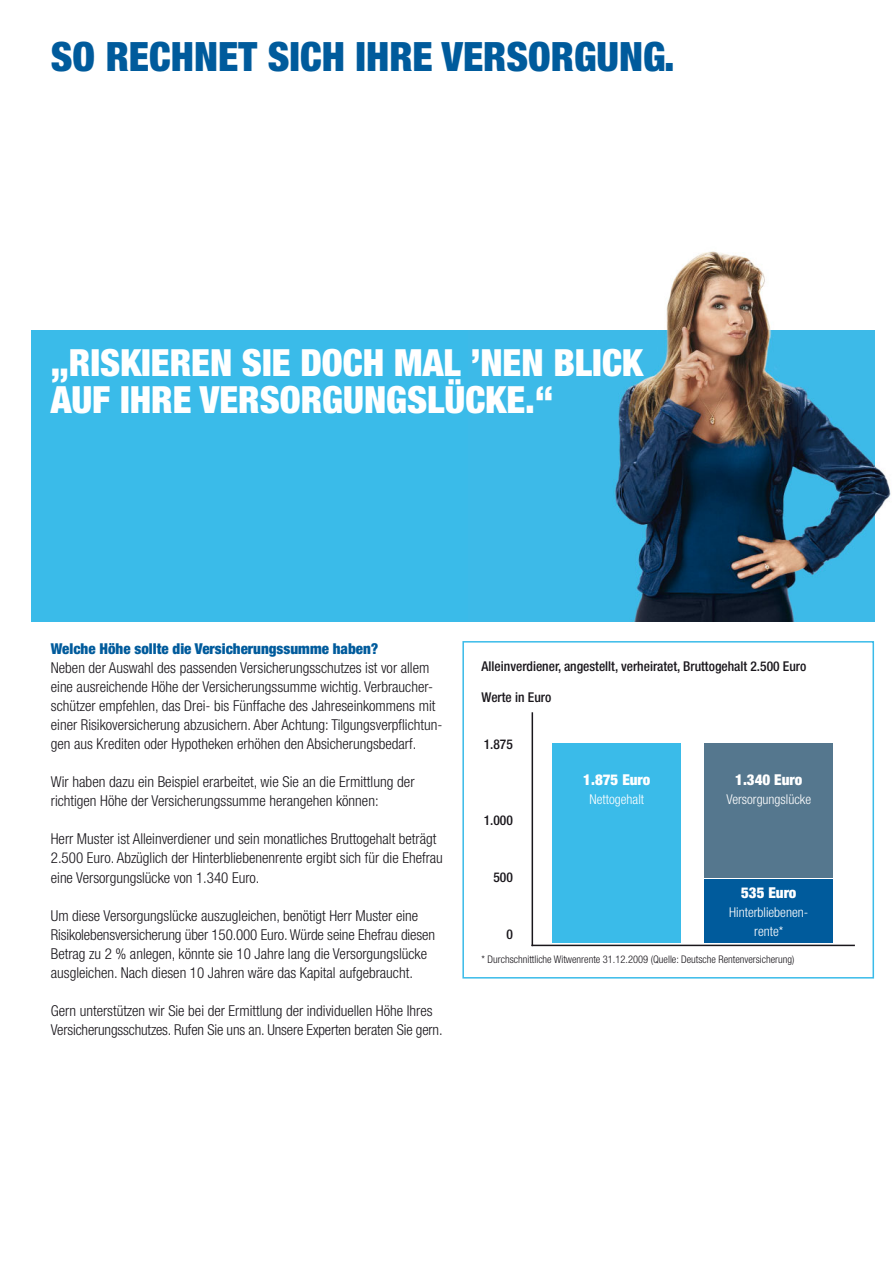
<style>
.page{position:relative;width:893px;height:1263px;background:#fff}
.page>*{position:absolute;margin:0;border:0;box-sizing:border-box;transform-origin:0 0}
.t1{font:900 condensed 40.5px "Helvetica Neue";color:#005b9c}
.t2{font:900 condensed 37.5px/36.8px "Helvetica Neue";color:#fff}
.t3{font:300 condensed 15px/19px "Helvetica Neue";color:#19161b}
.t4{font:900 condensed 15px "Helvetica Neue";color:#005b9c}
.t5{font:900 condensed 15px "Helvetica Neue";color:#fff}
.t6{font:500 condensed 13.5px "Helvetica Neue";color:#19161b}
.t7{font:300 condensed 13.5px/19px "Helvetica Neue";color:#fff;text-align:center}
.t8{font:300 condensed 10.5px "Helvetica Neue";color:#19161b}
</style>
<div class="page">
<div style="left:462px;top:641px;width:412px;height:338px;border:2px solid #3abbe9"></div>
<hr style="left:531px;top:712px;width:2px;height:234px;background:#19161b">
<hr style="left:531px;top:945px;width:323px;height:1px;background:#19161b">
<div style="left:552px;top:743px;width:129px;height:200px;background:#3abbe9"></div>
<div style="left:704px;top:880px;width:129px;height:63px;background:#005b9c"></div>
<div style="left:704px;top:743px;width:129px;height:134px;background:#55778e"></div>
<div style="left:32px;top:330px;width:842px;height:292px;background:#3abbe9"></div>
<img style="left:666px;top:251px;width:209px;height:108px">
<img style="left:874px;top:359px;width:17px;height:263px">
<img style="left:614px;top:330px;width:260px;height:292px">
<h1 class="t1" style="left:51px;top:42px;width:625px">SO RECHNET SICH IHRE VERSORGUNG.</h1>
<h2 class="t2" style="left:51px;top:348px;width:593px">„RISKIEREN SIE DOCH MAL ’NEN BLICK<br>AUF IHRE VERSORGUNGSLÜCKE.“</h2>
<p class="t4" style="left:51px;top:643px;width:329px">Welche Höhe sollte die Versicherungssumme haben?</p>
<p class="t3" style="left:51px;top:659px;width:393px">Neben der Auswahl des passenden Versicherungsschutzes ist vor allem eine ausreichende Höhe der Versicherungssumme wichtig. Verbraucher&shy;schützer empfehlen, das Drei- bis Fünffache des Jahreseinkommens mit einer Risikoversicherung abzusichern. Aber Achtung: Tilgungsverpflichtun&shy;gen aus Krediten oder Hypotheken erhöhen den Absicherungsbedarf.</p>
<p class="t3" style="left:51px;top:774px;width:365px">Wir haben dazu ein Beispiel erarbeitet, wie Sie an die Ermittlung der richtigen Höhe der Versicherungssumme herangehen können:</p>
<p class="t3" style="left:51px;top:831px;width:393px">Herr Muster ist Alleinverdiener und sein monatliches Bruttogehalt beträgt<br>2.500 Euro. Abzüglich der Hinterbliebenenrente ergibt sich für die Ehefrau eine Versorgungslücke von 1.340 Euro.</p>
<p class="t3" style="left:51px;top:907px;width:385px">Um diese Versorgungslücke auszugleichen, benötigt Herr Muster eine Risikolebensversicherung über 150.000 Euro. Würde seine Ehefrau diesen Betrag zu 2 % anlegen, könnte sie 10 Jahre lang die Versorgungslücke ausgleichen. Nach diesen 10 Jahren wäre das Kapital aufgebraucht.</p>
<p class="t3" style="left:51px;top:1002px;width:393px">Gern unterstützen wir Sie bei der Ermittlung der individuellen Höhe Ihres<br>Versicherungsschutzes. Rufen Sie uns an. Unsere Experten beraten Sie gern.</p>
<p class="t6" style="left:481px;top:661px;width:326px">Alleinverdiener, angestellt, verheiratet, Bruttogehalt 2.500 Euro</p>
<p class="t6" style="left:481px;top:692px;width:71px">Werte in Euro</p>
<p class="t6" style="left:483px;top:739px;width:31px">1.875</p>
<p class="t6" style="left:483px;top:815px;width:31px">1.000</p>
<p class="t6" style="left:493px;top:872px;width:21px">500</p>
<p class="t6" style="left:506px;top:929px;width:8px">0</p>
<p class="t5" style="left:583px;top:775px;width:69px">1.875 Euro</p>
<p class="t7" style="left:589px;top:791px;width:56px">Nettogehalt</p>
<p class="t5" style="left:735px;top:775px;width:69px">1.340 Euro</p>
<p class="t7" style="left:726px;top:791px;width:86px">Versorgungslücke</p>
<p class="t5" style="left:741px;top:887px;width:57px">535 Euro</p>
<p class="t7" style="left:729px;top:904px;width:80px">Hinterbliebenen&shy;rente*</p>
<p class="t8" style="left:481px;top:956px;width:314px">* Durchschnittliche Witwenrente 31.12.2009 (Quelle: Deutsche Rentenversicherung)</p>
</div>
